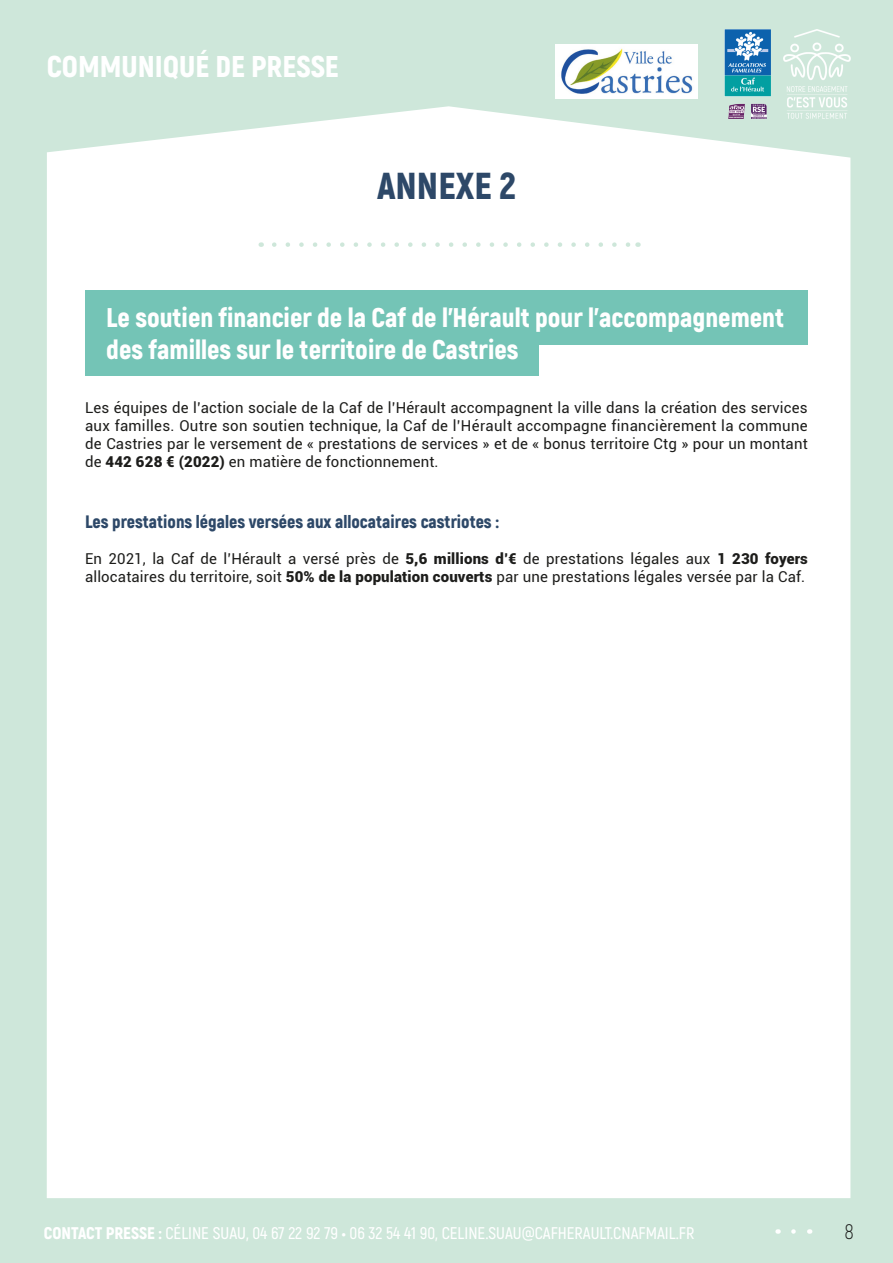
<style>
.page{position:relative;width:893px;height:1263px;background:#cee7da}
.page>*{position:absolute;margin:0;border:0;box-sizing:border-box;transform-origin:0 0}
.t1{font:900 37.5px "Akrobat";color:#2d4868}
.t2{font:900 30px "Akrobat";color:#fff}
.t3{font:900 27px/32.4px "Akrobat";color:#fff}
.t4{font:300 21px "Akrobat";color:#1b1b1a}
.t5{font:900 18px "Akrobat";color:#2d4868}
.t6{font:600 16.95px "Akrobat";color:#fff}
.t7{font:15px/18px "Roboto";letter-spacing:.01em;color:#1d1d1b;text-align:justify}
.s1{font-weight:900}
</style>
<div class="page">
<div style="left:47px;top:106px;width:803px;height:1092px;background:#fff"></div>
<img style="left:725px;top:29px;width:46px;height:93px">
<img style="left:784px;top:29px;width:66px;height:90px">
<svg style="left:793px;top:1229px;width:3px;height:5px"></svg>
<img style="left:556px;top:45px;width:141px;height:54px">
<div style="left:85px;top:290px;width:723px;height:55px;background:#74c4b6"></div>
<div style="left:85px;top:327px;width:454px;height:49px;background:#74c4b6"></div>
<svg style="left:274px;top:242px;width:357px;height:5px"></svg>
<h2 class="t2" style="left:47px;top:47px;width:294px">COMMUNIQUÉ DE PRESSE</h2>
<p class="t1" style="left:377px;top:161px;width:140px">ANNEXE 2</p>
<p class="t3" style="left:106px;top:301px;width:679px">Le soutien financier de la Caf de l’Hérault pour l’accompagnement des familles sur le territoire de Castries</p>
<p class="t7" style="left:85px;top:398px;width:724px">Les équipes de l’action sociale de la Caf de l’Hérault accompagnent la ville dans la création des services aux familles. Outre son soutien technique, la Caf de l’Hérault accompagne financièrement la commune de Castries par le versement de « prestations de services » et de « bonus territoire Ctg » pour un montant de <span class="s1">442 628 € (2022)</span> en matière de fonctionnement.</p>
<p class="t5" style="left:85px;top:510px;width:415px">Les prestations légales versées aux allocataires castriotes :</p>
<p class="t7" style="left:85px;top:549px;width:724px">En 2021, la Caf de l’Hérault a versé près de <span class="s1">5,6 millions d’€</span> de prestations légales aux <span class="s1">1 230 foyers </span>allocataires du territoire, soit <span class="s1">50% de la population couverts</span> par une prestations légales versée par la Caf.</p>
<p class="t6" style="left:44px;top:1223px;width:652px"><span class="s1">CONTACT PRESSE :</span> CÉLINE SUAU, 04 67 22 92 79 <span class="s1">•</span> 06 32 54 41 90, CELINE.SUAU@CAFHERAULT.CNAFMAIL.FR</p>
<h3 class="t4" style="left:844px;top:1219px;width:11px">8</h3>
</div>
